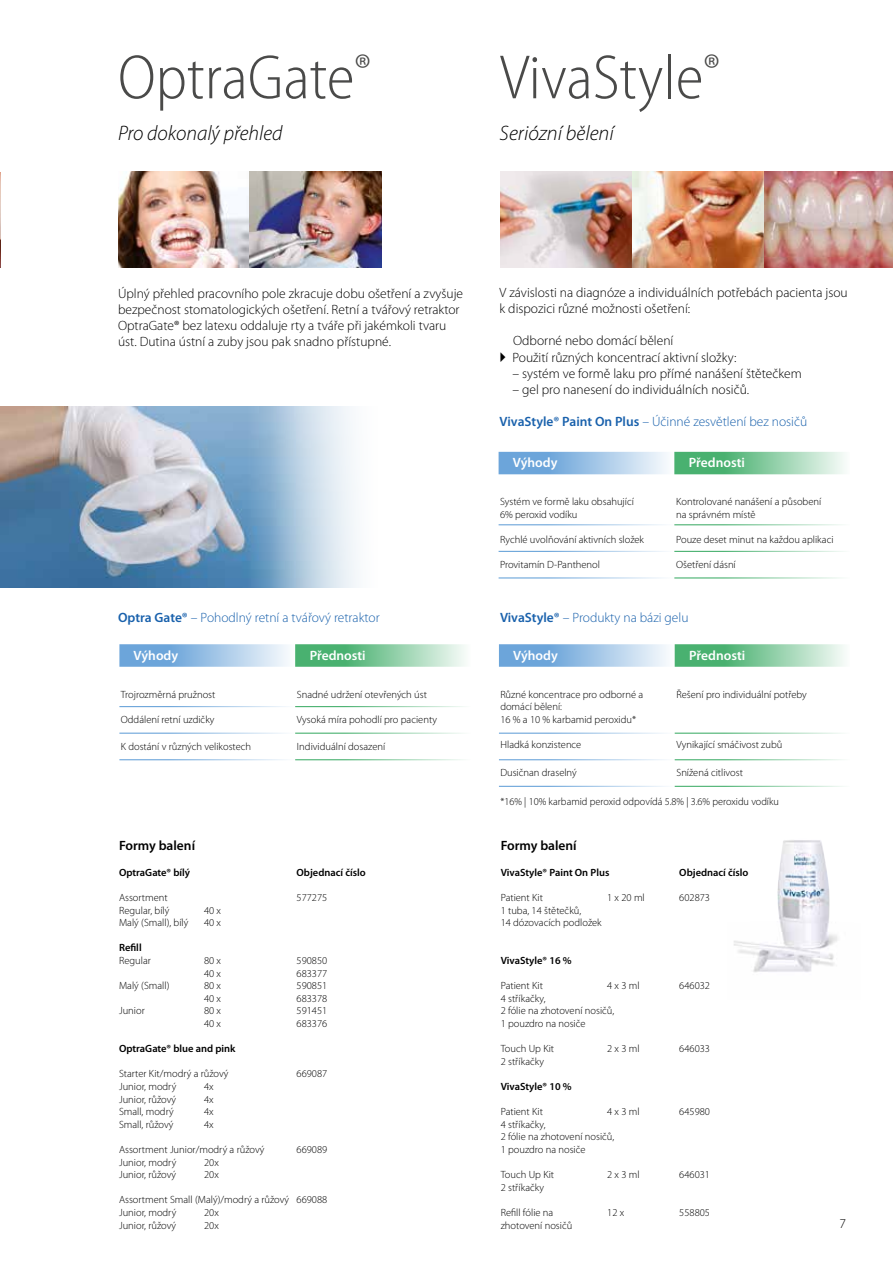
<style>
.page{position:relative;width:893px;height:1263px;background:#fff}
.page>*{position:absolute;margin:0;border:0;box-sizing:border-box;transform-origin:0 0}
.t1{font:300 semi-condensed 63px "Myriad Pro";color:#4a4a49}
.t2{font:italic 300 21px "Myriad Pro";color:#000}
.t3{font:300 13.5px/16.2px "Myriad Pro";color:#000}
.t4{font:300 13.5px "Myriad Pro";color:#1961ac}
.t5{font:600 13.5px "Myriad Pro";color:#fff}
.t6{font:600 13.5px "Myriad Pro";color:#000}
.t7{font:300 10.5px/12.6px "Myriad Pro";color:#000}
.t8{font:600 10.5px "Myriad Pro";color:#000}
.s1{font-weight:600}
</style>
<div class="page">
<svg style="left:119px;top:644px;width:169px;height:23px;background:#9ec3e6"></svg>
<svg style="left:295px;top:644px;width:170px;height:23px;background:#88cba1"></svg>
<svg style="left:499px;top:644px;width:176px;height:23px;background:#a1c5e7"></svg>
<svg style="left:675px;top:644px;width:169px;height:23px;background:#87cba1"></svg>
<svg style="left:499px;top:452px;width:168px;height:22px;background:#9cc2e5"></svg>
<svg style="left:674px;top:452px;width:170px;height:22px;background:#85ca9f"></svg>
<hr style="left:119px;top:706px;width:176px;height:1px;background:#6ca5da">
<hr style="left:295px;top:706px;width:176px;height:1px;background:#49b170">
<hr style="left:499px;top:524px;width:175px;height:1px;background:#6ca5da">
<hr style="left:674px;top:524px;width:176px;height:1px;background:#49b170">
<hr style="left:119px;top:733px;width:176px;height:1px;background:#6ca5da">
<hr style="left:295px;top:733px;width:176px;height:1px;background:#49b170">
<hr style="left:499px;top:551px;width:175px;height:1px;background:#6ca5da">
<hr style="left:674px;top:551px;width:176px;height:1px;background:#49b170">
<hr style="left:119px;top:759px;width:176px;height:1px;background:#6ca5da">
<hr style="left:295px;top:759px;width:176px;height:1px;background:#49b170">
<hr style="left:499px;top:733px;width:176px;height:1px;background:#6ca5da">
<hr style="left:675px;top:733px;width:175px;height:1px;background:#49b170">
<hr style="left:499px;top:759px;width:176px;height:1px;background:#6ca5da">
<hr style="left:675px;top:759px;width:175px;height:1px;background:#49b170">
<hr style="left:499px;top:786px;width:176px;height:1px;background:#6ca5da">
<hr style="left:675px;top:786px;width:175px;height:1px;background:#49b170">
<hr style="left:499px;top:577px;width:175px;height:1px;background:#6ca5da">
<hr style="left:674px;top:577px;width:176px;height:1px;background:#49b170">
<img style="left:118px;top:172px;width:263px;height:96px">
<img style="left:0;top:172px;width:1px;height:96px">
<img style="left:0;top:406px;width:197px;height:182px">
<svg style="left:197px;top:406px;width:22px;height:182px;background:#94b0ca"></svg>
<svg style="left:219px;top:406px;width:138px;height:182px;background:#a7c3da"></svg>
<img style="left:500px;top:172px;width:393px;height:96px">
<img style="left:734px;top:840px;width:104px;height:132px">
<h1 class="t1" style="left:118px;top:43px;width:255px">OptraGate<sup>®</sup></h1>
<h1 class="t1" style="left:500px;top:43px;width:222px">VivaStyle<sup>®</sup></h1>
<h2 class="t2" style="left:118px;top:122px;width:166px">Pro dokonalý přehled</h2>
<h2 class="t2" style="left:500px;top:122px;width:116px">Seriózní bělení</h2>
<p class="t3" style="left:118px;top:285px;width:347px">Úplný přehled pracovního pole zkracuje dobu ošetření a zvyšuje bezpečnost stomatologických ošetření. Retní a tvářový retraktor OptraGate® bez latexu oddaluje rty a tváře při jakémkoli tvaru úst. Dutina ústní a zuby jsou pak snadno přístupné.</p>
<p class="t4" style="left:118px;top:610px;width:263px"><span class="s1">Optra Gate®</span> – Pohodlný retní a tvářový retraktor</p>
<p class="t5" style="left:134px;top:648px;width:46px">Výhody</p>
<p class="t7" style="left:121px;top:688px;width:96px">Trojrozměrná pružnost</p>
<p class="t7" style="left:121px;top:713px;width:95px">Oddálení retní uzdičky</p>
<p class="t7" style="left:121px;top:741px;width:132px">K dostání v různých velikostech</p>
<p class="t5" style="left:310px;top:648px;width:58px">Přednosti</p>
<p class="t7" style="left:297px;top:688px;width:131px">Snadné udržení otevřených úst</p>
<p class="t7" style="left:297px;top:713px;width:142px">Vysoká míra pohodlí pro pacienty</p>
<p class="t7" style="left:297px;top:741px;width:90px">Individuální dosazení</p>
<p class="t3" style="left:500px;top:284px;width:350px">V závislosti na diagnóze a individuálních potřebách pacienta jsou k dispozici různé možnosti ošetření:</p>
<p class="t3" style="left:512px;top:333px;width:226px">Odborné nebo domácí bělení<br>Použití různých koncentrací aktivní složky:</p>
<p class="t3" style="left:512px;top:365px;width:291px">– systém ve formě laku pro přímé nanášení štětečkem</p>
<p class="t3" style="left:512px;top:382px;width:238px">– gel pro nanesení do individuálních nosičů.</p>
<p class="t4" style="left:500px;top:414px;width:309px"><span class="s1">VivaStyle® Paint On Plus</span> – Účinné zesvětlení bez nosičů</p>
<p class="t5" style="left:513px;top:455px;width:46px">Výhody</p>
<p class="t7" style="left:500px;top:495px;width:135px">Systém ve formě laku obsahující<br>6% peroxid vodíku</p>
<p class="t7" style="left:500px;top:533px;width:146px">Rychlé uvolňování aktivních složek</p>
<p class="t7" style="left:500px;top:558px;width:102px">Provitamín D-Panthenol</p>
<p class="t5" style="left:689px;top:455px;width:58px">Přednosti</p>
<p class="t7" style="left:676px;top:495px;width:147px">Kontrolované nanášení a působení na správném místě</p>
<p class="t7" style="left:676px;top:533px;width:159px">Pouze deset minut na každou aplikaci</p>
<p class="t7" style="left:676px;top:558px;width:61px">Ošetření dásní</p>
<p class="t4" style="left:500px;top:610px;width:190px"><span class="s1">VivaStyle®</span> – Produkty na bázi gelu</p>
<p class="t5" style="left:513px;top:648px;width:46px">Výhody</p>
<p class="t7" style="left:500px;top:688px;width:144px">Různé koncentrace pro odborné a domácí bělení:<br>16 % a 10 % karbamid peroxidu*</p>
<p class="t7" style="left:500px;top:738px;width:83px">Hladká konzistence</p>
<p class="t7" style="left:500px;top:766px;width:78px">Dusičnan draselný</p>
<p class="t5" style="left:689px;top:648px;width:58px">Přednosti</p>
<p class="t7" style="left:676px;top:688px;width:132px">Řešení pro individuální potřeby</p>
<p class="t7" style="left:676px;top:738px;width:107px">Vynikající smáčivost zubů</p>
<p class="t7" style="left:676px;top:766px;width:68px">Snížená citlivost</p>
<p class="t7" style="left:500px;top:795px;width:280px">*16% | 10% karbamid peroxid odpovídá 5.8% | 3.6% peroxidu vodíku</p>
<p class="t6" style="left:119px;top:838px;width:78px">Formy balení</p>
<p class="t6" style="left:501px;top:838px;width:78px">Formy balení</p>
<p class="t8" style="left:119px;top:866px;width:73px">OptraGate® bílý</p>
<p class="t7" style="left:119px;top:891px;width:52px">Assortment<br>Regular, bílý</p>
<p class="t7" style="left:204px;top:904px;width:19px">40 x</p>
<p class="t7" style="left:119px;top:916px;width:71px">Malý (Small), bílý</p>
<p class="t7" style="left:204px;top:916px;width:19px">40 x</p>
<p class="t8" style="left:119px;top:942px;width:24px">Refill</p>
<p class="t7" style="left:119px;top:954px;width:33px">Regular</p>
<p class="t7" style="left:204px;top:954px;width:19px">80 x<br>40 x</p>
<p class="t7" style="left:119px;top:979px;width:52px">Malý (Small)</p>
<p class="t7" style="left:204px;top:979px;width:19px">80 x<br>40 x</p>
<p class="t7" style="left:119px;top:1005px;width:27px">Junior</p>
<p class="t7" style="left:204px;top:1005px;width:19px">80 x<br>40 x</p>
<p class="t8" style="left:119px;top:1043px;width:118px">OptraGate® blue and pink</p>
<p class="t7" style="left:119px;top:1068px;width:111px">Starter Kit/modrý a růžový<br>Junior, modrý</p>
<p class="t7" style="left:204px;top:1080px;width:11px">4x</p>
<p class="t7" style="left:119px;top:1093px;width:59px">Junior, růžový</p>
<p class="t7" style="left:204px;top:1093px;width:11px">4x</p>
<p class="t7" style="left:119px;top:1105px;width:56px">Small, modrý</p>
<p class="t7" style="left:204px;top:1105px;width:11px">4x</p>
<p class="t7" style="left:119px;top:1118px;width:56px">Small, růžový</p>
<p class="t7" style="left:204px;top:1118px;width:11px">4x</p>
<p class="t7" style="left:119px;top:1143px;width:147px">Assortment Junior/modrý a růžový<br>Junior, modrý</p>
<p class="t7" style="left:204px;top:1156px;width:16px">20x</p>
<p class="t8" style="left:297px;top:866px;width:71px">Objednací číslo</p>
<p class="t7" style="left:297px;top:891px;width:32px">577275</p>
<p class="t7" style="left:297px;top:954px;width:32px;text-align:justify">590850<br>683377<br>590851<br>683378<br>591451<br>683376</p>
<p class="t7" style="left:297px;top:1068px;width:32px">669087</p>
<p class="t7" style="left:297px;top:1143px;width:32px">669089</p>
<p class="t7" style="left:119px;top:1168px;width:59px">Junior, růžový</p>
<p class="t7" style="left:204px;top:1168px;width:16px">20x</p>
<p class="t7" style="left:119px;top:1194px;width:172px">Assortment Small (Malý)/modrý a růžový<br>Junior, modrý</p>
<p class="t7" style="left:297px;top:1194px;width:32px">669088</p>
<p class="t7" style="left:204px;top:1206px;width:16px">20x</p>
<p class="t7" style="left:119px;top:1219px;width:59px">Junior, růžový</p>
<p class="t7" style="left:204px;top:1219px;width:16px">20x</p>
<p class="t8" style="left:501px;top:866px;width:110px">VivaStyle® Paint On Plus</p>
<p class="t7" style="left:501px;top:891px;width:44px">Patient Kit</p>
<p class="t7" style="left:607px;top:891px;width:39px">1 x 20 ml</p>
<p class="t7" style="left:501px;top:904px;width:102px">1 tuba, 14 štětečků,<br>14 dózovacích podložek</p>
<p class="t8" style="left:501px;top:954px;width:72px">VivaStyle® 16 %</p>
<p class="t7" style="left:501px;top:979px;width:44px">Patient Kit</p>
<p class="t7" style="left:607px;top:979px;width:34px">4 x 3 ml</p>
<p class="t7" style="left:501px;top:992px;width:115px">4 stříkačky,<br>2 fólie na zhotovení nosičů,<br>1 pouzdro na nosiče</p>
<p class="t7" style="left:501px;top:1042px;width:55px">Touch Up Kit</p>
<p class="t7" style="left:607px;top:1042px;width:34px">2 x 3 ml</p>
<p class="t7" style="left:501px;top:1055px;width:45px">2 stříkačky</p>
<p class="t8" style="left:501px;top:1080px;width:72px">VivaStyle® 10 %</p>
<p class="t7" style="left:501px;top:1105px;width:44px">Patient Kit</p>
<p class="t7" style="left:607px;top:1105px;width:34px">4 x 3 ml</p>
<p class="t7" style="left:501px;top:1118px;width:115px">4 stříkačky,<br>2 fólie na zhotovení nosičů,<br>1 pouzdro na nosiče</p>
<p class="t7" style="left:501px;top:1168px;width:55px">Touch Up Kit</p>
<p class="t7" style="left:607px;top:1168px;width:34px">2 x 3 ml</p>
<p class="t7" style="left:501px;top:1181px;width:45px">2 stříkačky</p>
<p class="t7" style="left:501px;top:1206px;width:54px">Refill fólie na</p>
<p class="t7" style="left:607px;top:1206px;width:19px">12 x</p>
<p class="t7" style="left:501px;top:1219px;width:73px">zhotovení nosičů</p>
<p class="t8" style="left:679px;top:866px;width:71px">Objednací číslo</p>
<p class="t7" style="left:679px;top:891px;width:32px">602873</p>
<p class="t7" style="left:679px;top:979px;width:32px">646032</p>
<p class="t7" style="left:679px;top:1042px;width:32px">646033</p>
<p class="t7" style="left:679px;top:1105px;width:32px">645980</p>
<p class="t7" style="left:679px;top:1168px;width:32px">646031</p>
<p class="t7" style="left:679px;top:1206px;width:32px">558805</p>
<p class="t3" style="left:840px;top:1216px;width:8px">7</p>
</div>
